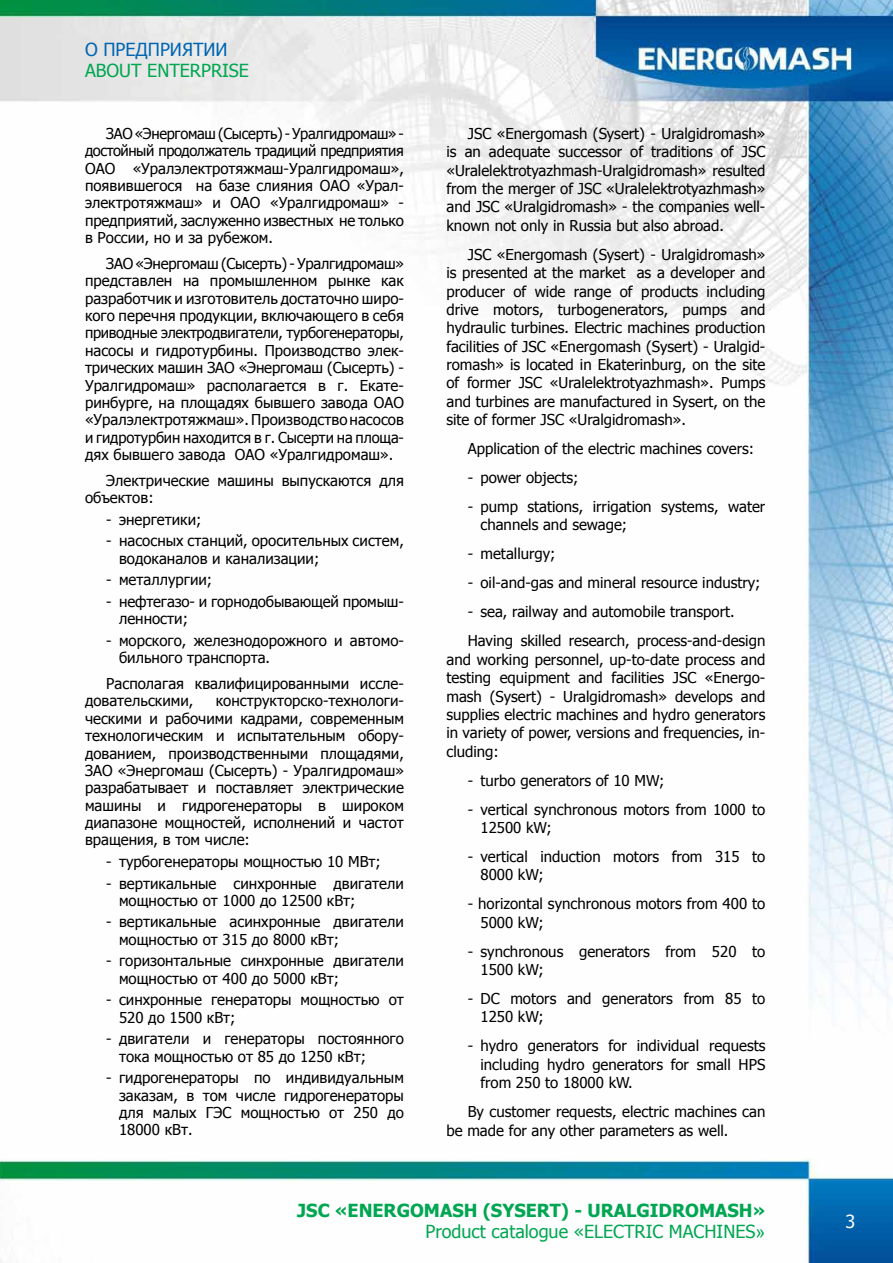
<style>
.page{position:relative;width:893px;height:1263px;background:#fff}
.page>*{position:absolute;margin:0;border:0;box-sizing:border-box;transform-origin:0 0}
.t1{font:700 18px/21.6px "Tahoma";color:#00a651;text-align:right}
.t2{font:18px "Tahoma";color:#00a651}
.t3{font:18px "Tahoma";color:#0066b3}
.t4{font:18px "Tahoma";color:#fff}
.t5{font:15px/17.4px "Tahoma";color:#000}
.s1{font-weight:400}
.s2{font-family:"Arial";font-weight:400}
</style>
<div class="page">
<img style="left:0;top:0;width:893px;height:1263px">
<p class="t3" style="left:85px;top:37px;width:144px">О ПРЕДПРИЯТИИ</p>
<p class="t2" style="left:85px;top:59px;width:166px">ABOUT ENTERPRISE</p>
<p class="t5" style="left:85px;top:124px;width:320px;text-align:justify;text-indent:21px">ЗАО «Энергомаш (Сысерть) - Уралгидромаш» - достойный продолжатель традиций предприятия ОАО «Уралэлектротяжмаш-Уралгидромаш», появившегося на базе слияния ОАО «Урал&shy;электротяжмаш» и ОАО «Уралгидромаш» - предприятий, заслуженно известных не только в России, но и за рубежом.</p>
<p class="t5" style="left:85px;top:254px;width:320px;text-align:justify;text-indent:21px">ЗАО «Энергомаш (Сысерть) - Уралгидромаш» представлен на промышленном рынке как разработчик и изготовитель достаточно широ&shy;кого перечня продукции, включающего в себя приводные электродвигатели, турбогенераторы, насосы и гидротурбины. Производство элек&shy;трических машин ЗАО «Энергомаш (Сысерть) - Уралгидромаш» располагается в г. Екате&shy;ринбургe, на площадях бывшего завода ОАО «Уралэлектротяжмаш». Производство насосов и гидротурбин находится в г. Сысерти на площа&shy;дях бывшего завода ОАО «Уралгидромаш».</p>
<p class="t5" style="left:85px;top:471px;width:320px;text-indent:21px">Электрические машины выпускаются для объектов:</p>
<p class="t5" style="left:106px;top:510px;width:97px">- энергетики;</p>
<p class="t5" style="left:119px;top:531px;width:286px;text-indent:-13px">- насосных станций, оросительных систем, водоканалов и канализации;</p>
<p class="t5" style="left:106px;top:570px;width:107px">- металлургии;</p>
<p class="t5" style="left:119px;top:592px;width:286px;text-indent:-13px">- нефтегазо- и горнодобывающей промыш&shy;ленности;</p>
<p class="t5" style="left:119px;top:631px;width:286px;text-indent:-13px">- морского, железнодорожного и автомо&shy;бильного транспорта.</p>
<p class="t5" style="left:85px;top:674px;width:320px;text-indent:21px">Располагая квалифицированными иссле&shy;довательскими,</p>
<p class="t5" style="left:85px;top:691px;width:320px;text-align:justify;text-indent:131px">конструкторско-технологи&shy;ческими и рабочими кадрами, современным технологическим и испытательным обору&shy;дованием, производственными площадями, ЗАО «Энергомаш (Сысерть) - Уралгидромаш» разрабатывает и поставляет электрические машины и гидрогенераторы в широком диапазоне мощностей, исполнений и частот вращения, в том числе:</p>
<p class="t5" style="left:106px;top:852px;width:276px">- турбогенераторы мощностью 10 МВт;</p>
<p class="t5" style="left:119px;top:874px;width:286px;text-indent:-13px">- вертикальные синхронные двигатели мощностью от 1000 до 12500 кВт;</p>
<p class="t5" style="left:119px;top:912px;width:286px;text-indent:-13px">- вертикальные асинхронные двигатели мощностью от 315 до 8000 кВт;</p>
<p class="t5" style="left:119px;top:951px;width:286px;text-indent:-13px">- горизонтальные синхронные двигатели мощностью от 400 до 5000 кВт;</p>
<p class="t5" style="left:119px;top:990px;width:286px;text-indent:-13px">- синхронные генераторы мощностью от<br>520 до 1500 кВт;</p>
<p class="t5" style="left:119px;top:1029px;width:286px;text-indent:-13px">- двигатели и генераторы постоянного тока мощностью от 85 до 1250 кВт;</p>
<p class="t5" style="left:119px;top:1068px;width:286px;text-align:justify;text-indent:-13px">- гидрогенераторы по индивидуальным заказам, в том числе гидрогенераторы для малых ГЭС мощностью от 250 до 18000 кВт.</p>
<p class="t5" style="left:446px;top:124px;width:320px;line-height:18.3px;text-align:justify;text-indent:21px">JSC «Energomash (Sysert) - Uralgidromash» is an adequate successor of traditions of JSC «Uralelektrotyazhmash-Uralgidromash» resulted from the merger of JSC «Uralelektrotyazhmash» and JSC «Uralgidromash» - the companies well&shy;known not only in Russia but also abroad.</p>
<p class="t5" style="left:446px;top:244px;width:320px;line-height:18.3px;text-align:justify;text-indent:21px">JSC «Energomash (Sysert) - Uralgidromash» is presented at the market as a developer and producer of wide range of products including drive motors, turbogenerators, pumps and hydraulic turbines. Electric machines production facilities of JSC «Energomash (Sysert) - Uralgid&shy;romash» is located in Ekaterinburg, on the site of former JSC «Uralelektrotyazhmash». Pumps and turbines are manufactured in Sysert, on the site of former JSC «Uralgidromash».</p>
<p class="t5" style="left:468px;top:439px;width:288px">Application of the electric machines covers:</p>
<p class="t5" style="left:468px;top:468px;width:112px">- power objects;</p>
<p class="t5" style="left:480px;top:497px;width:286px;line-height:18.3px;text-indent:-13px">- pump stations, irrigation systems, water channels and sewage;</p>
<p class="t5" style="left:468px;top:544px;width:89px">- metallurgy;</p>
<p class="t5" style="left:468px;top:573px;width:294px">- oil-and-gas and mineral resource industry;</p>
<p class="t5" style="left:468px;top:597px;width:299px;line-height:29px">- sea, railway and automobile transport.<br>Having skilled research, process-and-design</p>
<p class="t5" style="left:446px;top:649px;width:320px;line-height:18.3px;text-align:justify">and working personnel, up-to-date process and testing equipment and facilities JSC «Energo&shy;mash (Sysert) - Uralgidromash» develops and supplies electric machines and hydro generators in variety of power, versions and frequencies, in&shy;cluding:</p>
<p class="t5" style="left:468px;top:771px;width:198px">- turbo generators of 10 MW;</p>
<p class="t5" style="left:480px;top:799px;width:286px;line-height:18.3px;text-indent:-13px">- vertical synchronous motors from 1000 to<br>12500 kW;</p>
<p class="t5" style="left:480px;top:847px;width:286px;line-height:18.3px;text-indent:-13px">- vertical induction motors from 315 to<br>8000 kW;</p>
<p class="t5" style="left:480px;top:894px;width:286px;line-height:18.3px;text-indent:-13px">- horizontal synchronous motors from 400 to<br>5000 kW;</p>
<p class="t5" style="left:480px;top:941px;width:286px;line-height:18.3px;text-indent:-13px">- synchronous generators from 520 to<br>1500 kW;</p>
<p class="t5" style="left:480px;top:989px;width:286px;line-height:18.3px;text-indent:-13px">- DC motors and generators from 85 to<br>1250 kW;</p>
<p class="t5" style="left:480px;top:1036px;width:286px;line-height:18.3px;text-align:justify;text-indent:-13px">- hydro generators for individual requests including hydro generators for small HPS from 250 to 18000 kW.</p>
<p class="t5" style="left:446px;top:1102px;width:320px;line-height:18.3px;text-indent:21px">By customer requests, electric machines can be made for any other parameters as well.</p>
<p class="t1" style="left:297px;top:1198px;width:470px">JSC «ENERGOMASH (SYSERT) - URALGIDROMASH»<br><span class="s1">Product catalogue «ELECTRIC MACHINES</span><span class="s2">»</span></p>
<p class="t4" style="left:845px;top:1209px;width:11px">3</p>
</div>
